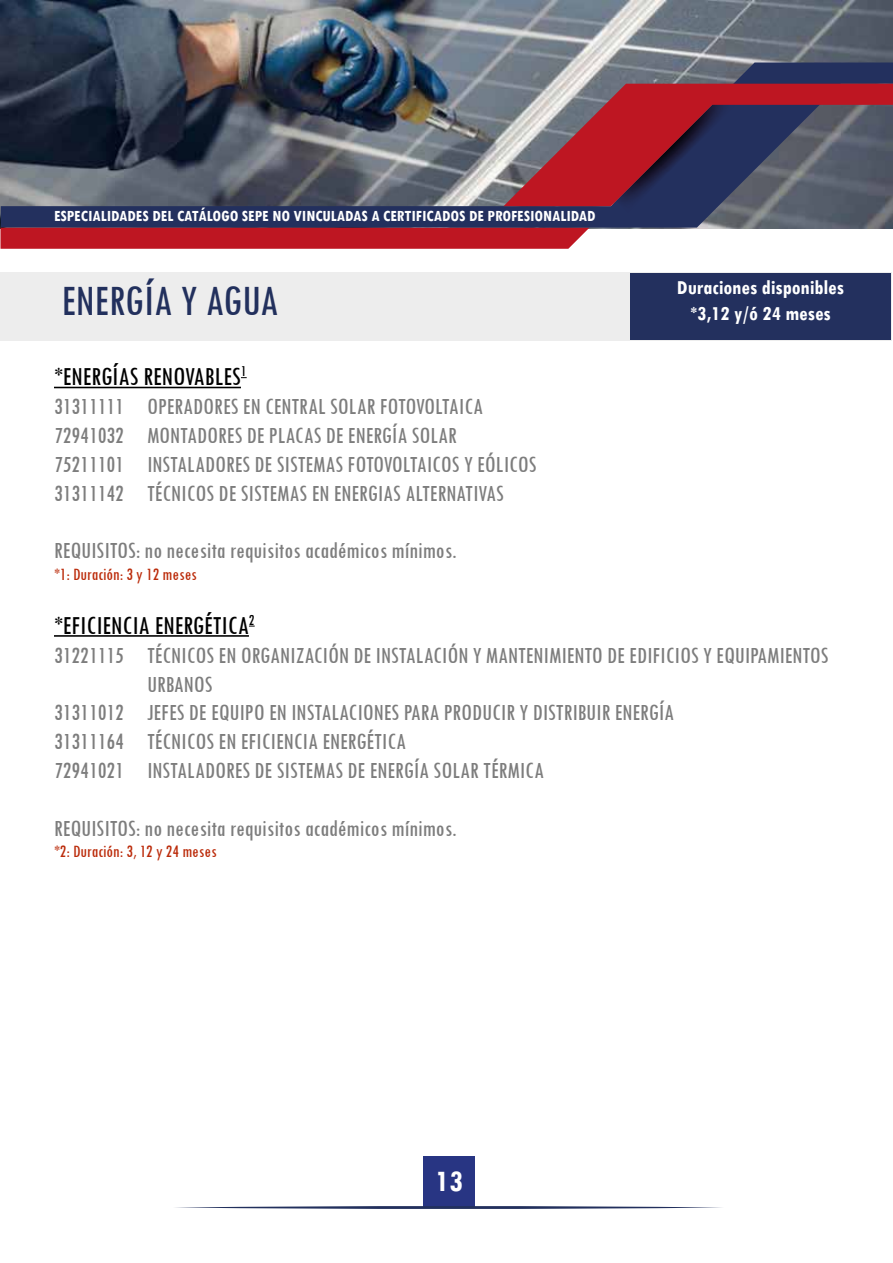
<style>
.page{position:relative;width:893px;height:1263px;background:#fff}
.page>*{position:absolute;margin:0;border:0;box-sizing:border-box;transform-origin:0 0}
.t1{font:condensed 45px "Tw Cen";color:#22305d}
.t2{font:700 condensed 31.5px "Tw Cen";color:#fff}
.t3{font:condensed 27px "Tw Cen";color:#000}
.t4{font:condensed 24px/28.8px "Tw Cen";color:#7d7d7d}
.t5{font:700 condensed 21px/25.2px "Tw Cen";color:#fff;text-align:center}
.t6{font:condensed 18px "Tw Cen";color:#bb2b0a}
.t7{font:700 condensed 16.5px "Tw Cen";color:#fff}
</style>
<div class="page">
<div style="left:423px;top:1156px;width:52px;height:52px;background:#283583"></div>
<svg style="left:175px;top:1206px;width:547px;height:3px;background:#6e7795"></svg>
<img style="left:0;top:0;width:893px;height:228px">
<svg style="left:0;top:63px;width:1px;height:42px"></svg>
<hr style="left:0;top:272px;width:1px;height:68px;background:#ededed">
<div style="left:0;top:228px;width:589px;height:21px;background:#be1622"></div>
<img style="left:1px;top:63px;width:892px;height:165px">
<img style="left:616px;top:206px;width:119px;height:7px">
<svg style="left:504px;top:84px;width:389px;height:122px;background:#794354"></svg>
<div style="left:1px;top:272px;width:891px;height:68px;background:#ededed"></div>
<div style="left:630px;top:273px;width:260px;height:67px;background:#23305e"></div>
<hr style="left:54px;top:387px;width:187px;height:1px;background:#000">
<hr style="left:54px;top:635px;width:195px;height:2px;background:#000">
<p class="t7" style="left:54px;top:206px;width:543px">ESPECIALIDADES DEL CATÁLOGO SEPE NO VINCULADAS A CERTIFICADOS DE PROFESIONALIDAD</p>
<h1 class="t1" style="left:61px;top:274px;width:219px">ENERGÍA Y AGUA</h1>
<p class="t5" style="left:677px;top:275px;width:169px">Duraciones disponibles *3,12 y/ó 24 meses</p>
<p class="t3" style="left:54px;top:361px;width:194px">*ENERGÍAS RENOVABLES<sup>1</sup></p>
<p class="t4" style="left:54px;top:392px;width:484px">31311111 OPERADORES EN CENTRAL SOLAR FOTOVOLTAICA 72941032 MONTADORES DE PLACAS DE ENERGÍA SOLAR<br>75211101 INSTALADORES DE SISTEMAS FOTOVOLTAICOS Y EÓLICOS 31311142 TÉCNICOS DE SISTEMAS EN ENERGIAS ALTERNATIVAS</p>
<p class="t4" style="left:54px;top:536px;width:404px">REQUISITOS: no necesita requisitos académicos mínimos.</p>
<p class="t6" style="left:54px;top:563px;width:145px">*1: Duración: 3 y 12 meses</p>
<p class="t3" style="left:54px;top:609px;width:202px">*EFICIENCIA ENERGÉTICA<sup>2</sup></p>
<p class="t4" style="left:54px;top:640px;width:776px">31221115 TÉCNICOS EN ORGANIZACIÓN DE INSTALACIÓN Y MANTENIMIENTO DE EDIFICIOS Y EQUIPAMIENTOS</p>
<p class="t4" style="left:147px;top:669px;width:67px">URBANOS</p>
<p class="t4" style="left:54px;top:698px;width:622px">31311012 JEFES DE EQUIPO EN INSTALACIONES PARA PRODUCIR Y DISTRIBUIR ENERGÍA</p>
<p class="t4" style="left:54px;top:727px;width:354px">31311164 TÉCNICOS EN EFICIENCIA ENERGÉTICA</p>
<p class="t4" style="left:54px;top:755px;width:492px">72941021 INSTALADORES DE SISTEMAS DE ENERGÍA SOLAR TÉRMICA</p>
<p class="t4" style="left:54px;top:813px;width:404px">REQUISITOS: no necesita requisitos académicos mínimos.</p>
<p class="t6" style="left:54px;top:841px;width:164px">*2: Duración: 3, 12 y 24 meses</p>
<h2 class="t2" style="left:435px;top:1162px;width:29px">13</h2>
</div>
